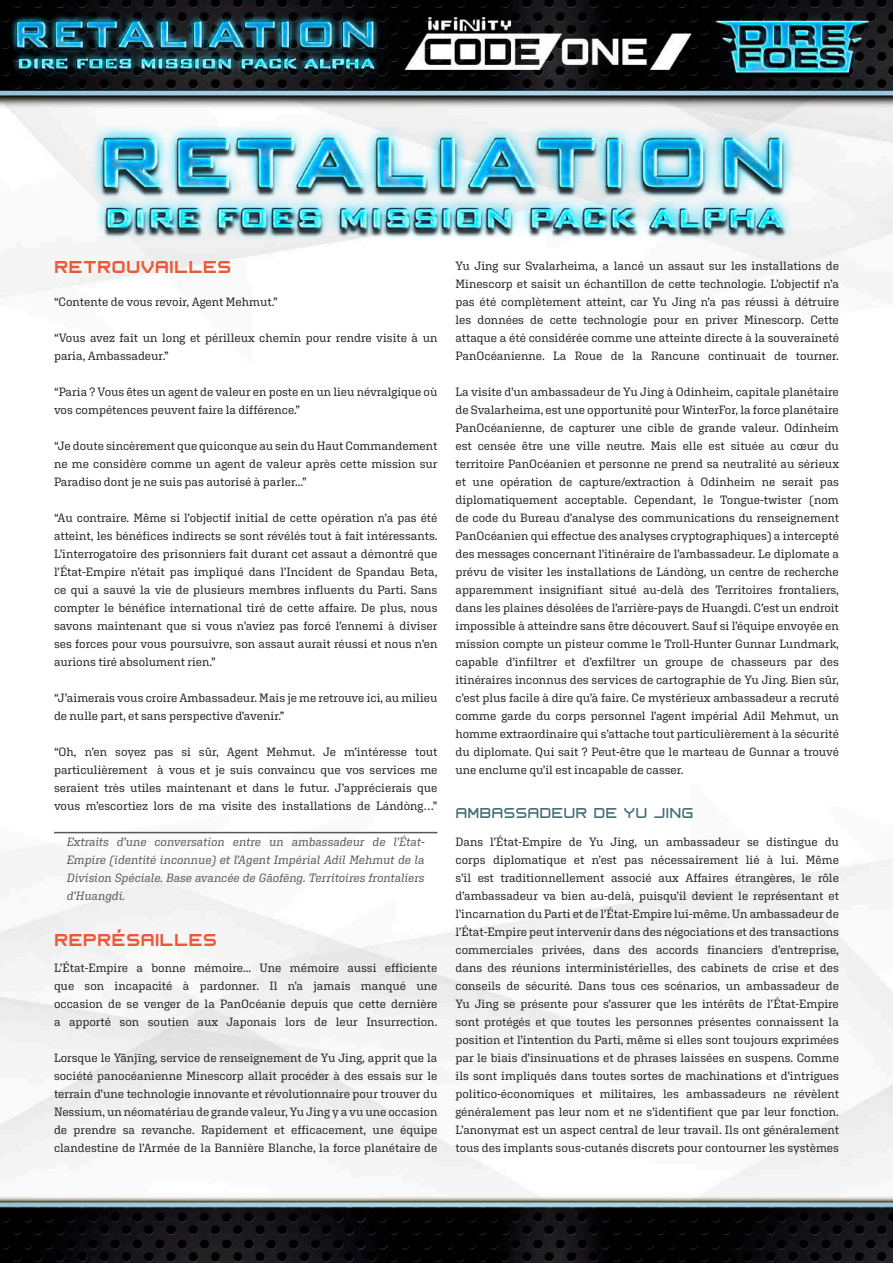
<style>
.page{position:relative;width:893px;height:1263px;background:#fff}
.page>*{position:absolute;margin:0;border:0;box-sizing:border-box;transform-origin:0 0}
.t1{font:700 18px "Trivial";color:#eb5937}
.t2{font:15px "Trivial";color:#456f74}
.t3{font:12px/18px "Aglet Slab";letter-spacing:-.005em;color:#231f20;text-align:justify}
.t4{font:italic 12px/18px "Aglet Slab";letter-spacing:-.01em;color:#57585a;text-align:justify}
</style>
<div class="page">
<img style="left:0;top:0;width:893px;height:1263px">
<hr style="left:54px;top:832px;width:383px;height:1px;background:#57585a">
<img style="left:54px;top:92px;width:785px;height:163px">
<h1 class="t1" style="left:54px;top:256px;width:179px">RETROUVAILLES</h1>
<p class="t3" style="left:54px;top:293px;width:225px">“Contente de vous revoir, Agent Mehmut.”</p>
<p class="t3" style="left:54px;top:329px;width:385px">“Vous avez fait un long et périlleux chemin pour rendre visite à un paria, Ambassadeur.”</p>
<p class="t3" style="left:54px;top:383px;width:385px">“Paria ? Vous êtes un agent de valeur en poste en un lieu névralgique où vos compétences peuvent faire la différence.”</p>
<p class="t3" style="left:54px;top:437px;width:385px">“Je doute sincèrement que quiconque au sein du Haut Commandement ne me considère comme un agent de valeur après cette mission sur Paradiso dont je ne suis pas autorisé à parler...”</p>
<p class="t3" style="left:54px;top:509px;width:385px">“Au contraire. Même si l’objectif initial de cette opération n’a pas été atteint, les bénéfices indirects se sont révélés tout à fait intéressants.<br>L’interrogatoire des prisonniers fait durant cet assaut a démontré que l’État-Empire n’était pas impliqué dans l’Incident de Spandau Beta, ce qui a sauvé la vie de plusieurs membres influents du Parti. Sans compter le bénéfice international tiré de cette affaire. De plus, nous savons maintenant que si vous n’aviez pas forcé l’ennemi à diviser ses forces pour vous poursuivre, son assaut aurait réussi et nous n’en aurions tiré absolument rien.”</p>
<p class="t3" style="left:54px;top:689px;width:385px">“J’aimerais vous croire Ambassadeur. Mais je me retrouve ici, au milieu de nulle part, et sans perspective d’avenir.”</p>
<p class="t3" style="left:54px;top:743px;width:385px">“Oh, n’en soyez pas si sûr, Agent Mehmut. Je m’intéresse tout particulièrement à vous et je suis convaincu que vos services me seraient très utiles maintenant et dans le futur. J’apprécierais que vous m’escortiez lors de ma visite des installations de Lándòng…”</p>
<p class="t4" style="left:67px;top:833px;width:359px">Extraits d’une conversation entre un ambassadeur de l’État-Empire (identité inconnue) et l’Agent Impérial Adil Mehmut de la Division Spéciale. Base avancée de Gāofēng. Territoires frontaliers d’Huangdi.</p>
<h1 class="t1" style="left:54px;top:929px;width:165px">REPRÉSAILLES</h1>
<p class="t3" style="left:54px;top:959px;width:385px">L’État-Empire a bonne mémoire... Une mémoire aussi efficiente que son incapacité à pardonner. Il n’a jamais manqué une occasion de se venger de la PanOcéanie depuis que cette dernière a apporté son soutien aux Japonais lors de leur Insurrection.</p>
<p class="t3" style="left:54px;top:1049px;width:385px">Lorsque le Yănjīng, service de renseignement de Yu Jing, apprit que la société panocéanienne Minescorp allait procéder à des essais sur le terrain d’une technologie innovante et révolutionnaire pour trouver du Nessium, un néomatériau de grande valeur, Yu Jing y a vu une occasion de prendre sa revanche. Rapidement et efficacement, une équipe clandestine de l’Armée de la Bannière Blanche, la force planétaire de</p>
<p class="t3" style="left:455px;top:257px;width:385px">Yu Jing sur Svalarheima, a lancé un assaut sur les installations de Minescorp et saisit un échantillon de cette technologie. L’objectif n’a pas été complètement atteint, car Yu Jing n’a pas réussi à détruire les données de cette technologie pour en priver Minescorp. Cette attaque a été considérée comme une atteinte directe à la souveraineté PanOcéanienne. La Roue de la Rancune continuait de tourner.</p>
<p class="t3" style="left:455px;top:383px;width:385px">La visite d’un ambassadeur de Yu Jing à Odinheim, capitale planétaire de Svalarheima, est une opportunité pour WinterFor, la force planétaire PanOcéanienne, de capturer une cible de grande valeur. Odinheim est censée être une ville neutre. Mais elle est située au cœur du territoire PanOcéanien et personne ne prend sa neutralité au sérieux et une opération de capture/extraction à Odinheim ne serait pas diplomatiquement acceptable. Cependant, le Tongue-twister (nom de code du Bureau d’analyse des communications du renseignement PanOcéanien qui effectue des analyses cryptographiques) a intercepté des messages concernant l’itinéraire de l’ambassadeur. Le diplomate a prévu de visiter les installations de Lándòng, un centre de recherche apparemment insignifiant situé au-delà des Territoires frontaliers, dans les plaines désolées de l’arrière-pays de Huangdi. C’est un endroit impossible à atteindre sans être découvert. Sauf si l’équipe envoyée en mission compte un pisteur comme le Troll-Hunter Gunnar Lundmark, capable d’infiltrer et d’exfiltrer un groupe de chasseurs par des itinéraires inconnus des services de cartographie de Yu Jing. Bien sûr, c’est plus facile à dire qu’à faire. Ce mystérieux ambassadeur a recruté comme garde du corps personnel l’agent impérial Adil Mehmut, un homme extraordinaire qui s’attache tout particulièrement à la sécurité du diplomate. Qui sait ? Peut-être que le marteau de Gunnar a trouvé une enclume qu’il est incapable de casser.</p>
<p class="t2" style="left:455px;top:803px;width:240px">AMBASSADEUR DE YU JING</p>
<p class="t3" style="left:455px;top:833px;width:385px">Dans l’État-Empire de Yu Jing, un ambassadeur se distingue du corps diplomatique et n’est pas nécessairement lié à lui. Même s’il est traditionnellement associé aux Affaires étrangères, le rôle d’ambassadeur va bien au-delà, puisqu’il devient le représentant et l’incarnation du Parti et de l’État-Empire lui-même. Un ambassadeur de l’État-Empire peut intervenir dans des négociations et des transactions commerciales privées, dans des accords financiers d’entreprise, dans des réunions interministérielles, des cabinets de crise et des conseils de sécurité. Dans tous ces scénarios, un ambassadeur de Yu Jing se présente pour s’assurer que les intérêts de l’État-Empire sont protégés et que toutes les personnes présentes connaissent la position et l’intention du Parti, même si elles sont toujours exprimées par le biais d’insinuations et de phrases laissées en suspens. Comme ils sont impliqués dans toutes sortes de machinations et d’intrigues politico-économiques et militaires, les ambassadeurs ne révèlent généralement pas leur nom et ne s’identifient que par leur fonction.<br>L’anonymat est un aspect central de leur travail. Ils ont généralement tous des implants sous-cutanés discrets pour contourner les systèmes</p>
</div>
